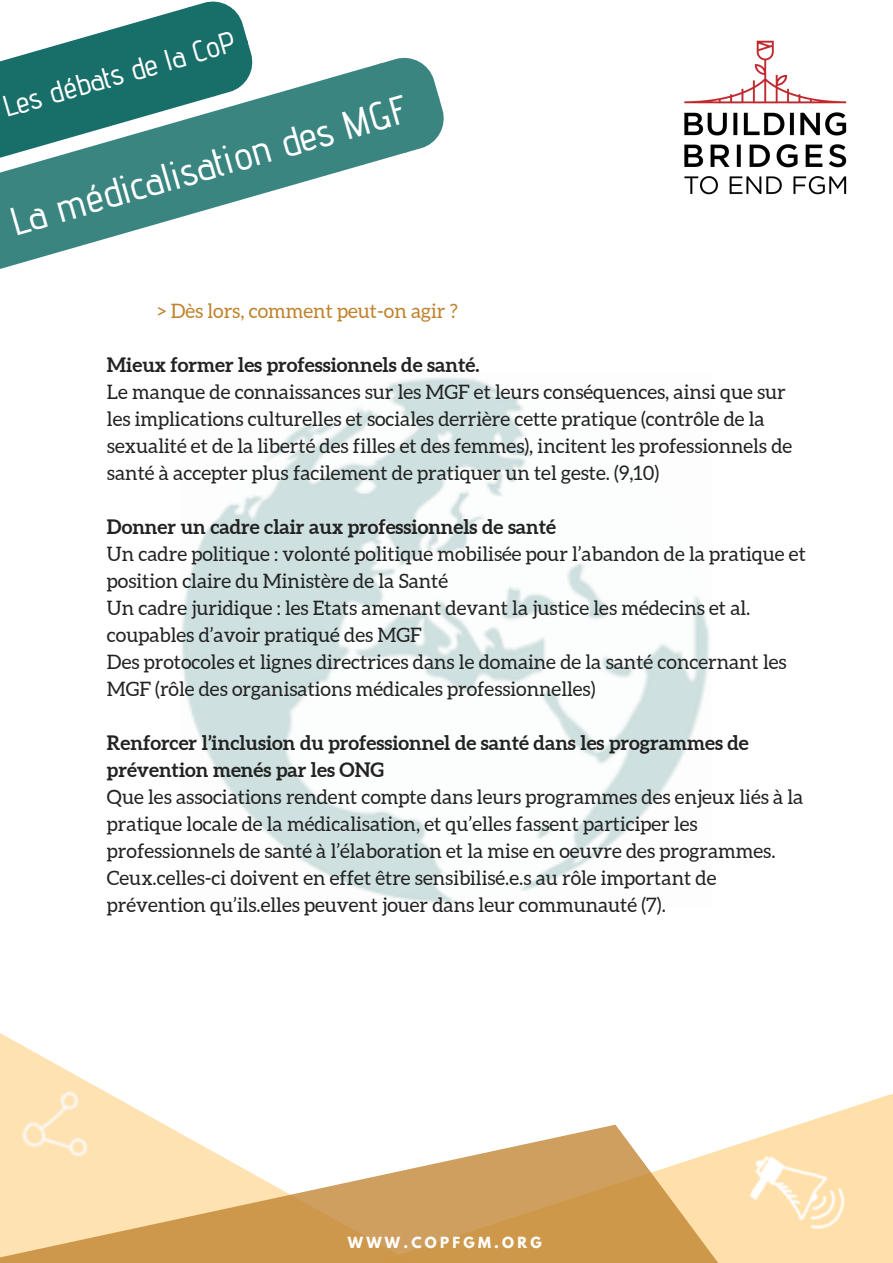
<style>
.page{position:relative;width:893px;height:1263px;background:#fff}
.page>*{position:absolute;margin:0;border:0;box-sizing:border-box;transform-origin:0 0}
.t1{font:500 39.75px "Advent Pro";color:#fff}
.t2{font:500 29.85px "Advent Pro";color:#fff}
.t3{font:19.8px/27px "Aleo";color:#222}
.t4{font:700 19.8px/27px "Aleo";color:#222}
.t5{font:19.8px "Aleo";color:#c0832e}
.t6{font:700 13.65px "League Spartan";letter-spacing:.24em;color:#fff}
</style>
<div class="page">
<svg style="left:720px;top:1093px;width:173px;height:170px;fill:#ffe0aa"></svg>
<svg style="left:0;top:1033px;width:720px;height:230px"></svg>
<img style="left:182px;top:377px;width:527px;height:526px">
<svg style="left:0;top:1px;width:253px;height:62px"></svg>
<svg style="left:0;top:63px;width:380px;height:46px;fill:#186f6a"></svg>
<svg style="left:0;top:109px;width:404px;height:160px;fill:#3b8580"></svg>
<svg style="left:380px;top:57px;width:64px;height:96px"></svg>
<img style="left:684px;top:40px;width:163px;height:155px">
<img style="left:735px;top:1130px;width:120px;height:123px">
<img style="left:9px;top:1074px;width:111px;height:110px">
<h2 class="t2" style="left:-1px;top:89px;width:242px;rotate:-16deg">Les débats de la CoP</h2>
<h1 class="t1" style="left:4px;top:198px;width:413px;rotate:-16deg">La médicalisation des MGF</h1>
<p class="t5" style="left:157px;top:299px;width:302px">&gt; Dès lors, comment peut-on agir ?</p>
<p class="t4" style="left:107px;top:351px;width:374px">Mieux former les professionnels de santé.</p>
<p class="t3" style="left:107px;top:378px;width:687px">Le manque de connaissances sur les MGF et leurs conséquences, ainsi que sur les implications culturelles et sociales derrière cette pratique (contrôle de la sexualité et de la liberté des filles et des femmes), incitent les professionnels de santé à accepter plus facilement de pratiquer un tel geste. (9,10)</p>
<p class="t4" style="left:107px;top:513px;width:451px">Donner un cadre clair aux professionnels de santé</p>
<p class="t3" style="left:107px;top:540px;width:700px">Un cadre politique : volonté politique mobilisée pour l’abandon de la pratique et position claire du Ministère de la Santé<br>Un cadre juridique : les Etats amenant devant la justice les médecins et al. coupables d’avoir pratiqué des MGF<br>Des protocoles et lignes directrices dans le domaine de la santé concernant les MGF (rôle des organisations médicales professionnelles)</p>
<p class="t4" style="left:107px;top:729px;width:643px">Renforcer l’inclusion du professionnel de santé dans les programmes de prévention menés par les ONG</p>
<p class="t3" style="left:107px;top:783px;width:698px">Que les associations rendent compte dans leurs programmes des enjeux liés à la pratique locale de la médicalisation, et qu’elles fassent participer les professionnels de santé à l’élaboration et la mise en oeuvre des programmes.<br>Ceux.celles-ci doivent en effet être sensibilisé.e.s au rôle important de prévention qu’ils.elles peuvent jouer dans leur communauté (7).</p>
<p class="t6" style="left:348px;top:1235px;width:196px">WWW.COPFGM.ORG</p>
</div>
